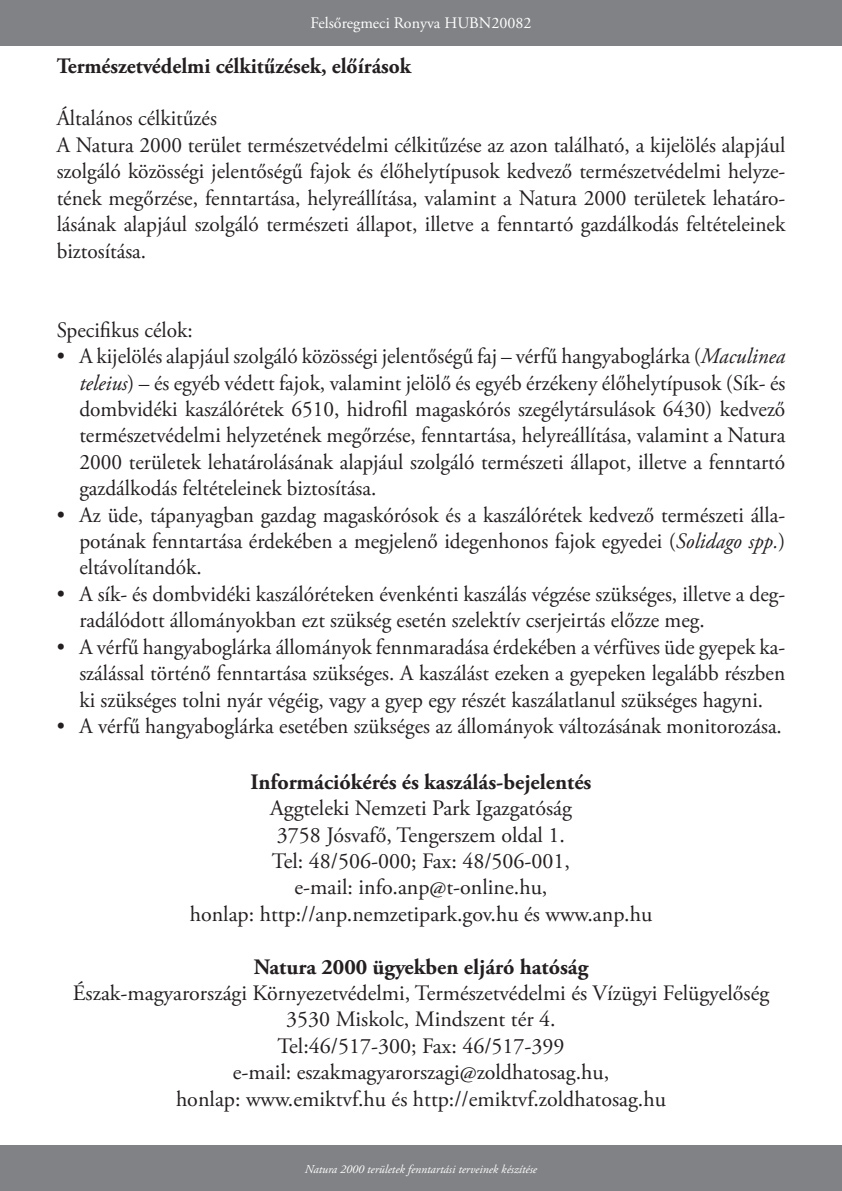
<style>
.page{position:relative;width:842px;height:1191px;background:#fff}
.page>*{position:absolute;margin:0;border:0;box-sizing:border-box;transform-origin:0 0}
.t1{font:22px/26.4px "Adobe Garamond Pro";color:#231f20;text-align:justify}
.t2{font:700 22px "Adobe Garamond Pro";color:#231f20}
.t3{font:16px "Adobe Garamond Pro";color:#fff}
.t4{font:italic 12px "Adobe Garamond Pro";color:#fff}
.s1{font-style:italic}
</style>
<div class="page">
<div style="left:0;top:0;width:842px;height:45px;background:#808285"></div>
<div style="left:0;top:1145px;width:842px;height:46px;background:#808285"></div>
<p class="t3" style="left:310px;top:14px;width:222px">Felsőregmeci Ronyva HUBN20082</p>
<p class="t2" style="left:57px;top:53px;width:356px">Természetvédelmi célkitűzések, előírások</p>
<p class="t1" style="left:57px;top:106px;width:162px">Általános célkitűzés</p>
<p class="t1" style="left:57px;top:132px;width:730px">A Natura 2000 terület természetvédelmi célkitűzése az azon található, a kijelölés alapjául szolgáló közösségi jelentőségű fajok és élőhelytípusok kedvező természetvédelmi helyze&shy;tének megőrzése, fenntartása, helyreállítása, valamint a Natura 2000 területek lehatáro&shy;lásának alapjául szolgáló természeti állapot, illetve a fenntartó gazdálkodás feltételeinek biztosítása.</p>
<p class="t1" style="left:57px;top:317px;width:138px">Specifikus célok:</p>
<p class="t1" style="left:79px;top:344px;width:707px;text-indent:-23px">• A kijelölés alapjául szolgáló közösségi jelentőségű faj – vérfű hangyaboglárka (<span class="s1">Maculinea teleius</span>) – és egyéb védett fajok, valamint jelölő és egyéb érzékeny élőhelytípusok (Sík- és dombvidéki kaszálórétek 6510, hidrofil magaskórós szegélytársulások 6430) kedvező természetvédelmi helyzetének megőrzése, fenntartása, helyreállítása, valamint a Natura 2000 területek lehatárolásának alapjául szolgáló természeti állapot, illetve a fenntartó gazdálkodás feltételeinek biztosítása.</p>
<p class="t1" style="left:79px;top:502px;width:707px;text-indent:-23px">• Az üde, tápanyagban gazdag magaskórósok és a kaszálórétek kedvező természeti álla&shy;potának fenntartása érdekében a megjelenő idegenhonos fajok egyedei (<span class="s1">Solidago spp.</span>) eltávolítandók.</p>
<p class="t1" style="left:79px;top:581px;width:707px;text-indent:-23px">• A sík- és dombvidéki kaszálóréteken évenkénti kaszálás végzése szükséges, illetve a deg&shy;radálódott állományokban ezt szükség esetén szelektív cserjeirtás előzze meg.</p>
<p class="t1" style="left:79px;top:634px;width:707px;text-indent:-23px">• A vérfű hangyaboglárka állományok fennmaradása érdekében a vérfüves üde gyepek ka&shy;szálással történő fenntartása szükséges. A kaszálást ezeken a gyepeken legalább részben ki szükséges tolni nyár végéig, vagy a gyep egy részét kaszálatlanul szükséges hagyni.</p>
<p class="t1" style="left:57px;top:713px;width:727px">• A vérfű hangyaboglárka esetében szükséges az állományok változásának monitorozása.</p>
<p class="t2" style="left:250px;top:769px;width:342px">Információkérés és kaszálás-bejelentés</p>
<p class="t1" style="left:270px;top:795px;width:303px">Aggteleki Nemzeti Park Igazgatóság</p>
<p class="t1" style="left:277px;top:822px;width:289px">3758 Jósvafő, Tengerszem oldal 1.</p>
<p class="t1" style="left:272px;top:848px;width:300px">Tel: 48/506-000; Fax: 48/506-001,</p>
<p class="t1" style="left:295px;top:875px;width:254px">e-mail: info.anp@t-online.hu,</p>
<p class="t1" style="left:190px;top:901px;width:464px">honlap: http://anp.nemzetipark.gov.hu és www.anp.hu</p>
<p class="t2" style="left:254px;top:953px;width:336px">Natura 2000 ügyekben eljáró hatóság</p>
<p class="t1" style="left:73px;top:980px;width:698px">Észak-magyarországi Környezetvédelmi, Természetvédelmi és Vízügyi Felügyelőség</p>
<p class="t1" style="left:286px;top:1007px;width:271px">3530 Miskolc, Mindszent tér 4.</p>
<p class="t1" style="left:277px;top:1033px;width:289px">Tel:46/517-300; Fax: 46/517-399</p>
<p class="t1" style="left:233px;top:1059px;width:378px">e-mail: eszakmagyarorszagi@zoldhatosag.hu,</p>
<p class="t1" style="left:176px;top:1086px;width:491px">honlap: www.emiktvf.hu és http://emiktvf.zoldhatosag.hu</p>
<p class="t4" style="left:305px;top:1161px;width:234px">Natura 2000 területek fenntartási terveinek készítése</p>
</div>
